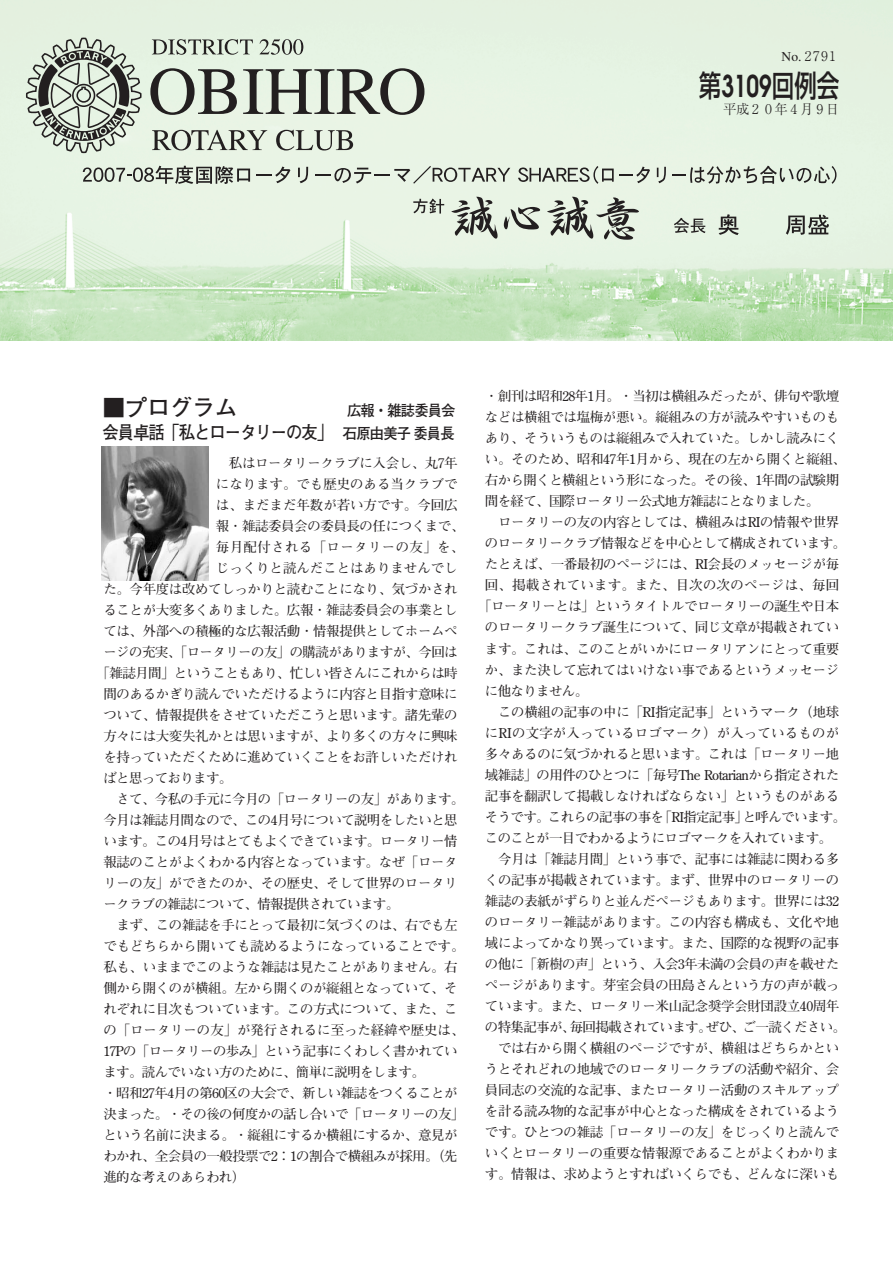
<style>
.page{position:relative;width:893px;height:1265px;background:#fff}
.page>*{position:absolute;margin:0;border:0;box-sizing:border-box;transform-origin:0 0}
.t1{font:500 30px "Shin Go";color:#231f20;scale:.75 1}
.t2{font:700 22.5px "Futo Go B101";color:#231f20}
.t3{font:700 18px "Futo Go B101";letter-spacing:-.055em;color:#231f20;scale:.9 1}
.t4{font:700 15px "Futo Go B101";letter-spacing:-.055em;color:#231f20;scale:.95 1}
.t5{font:700 13.5px/21px "Futo Min A101";letter-spacing:-.03em;color:#231f20}
.t6{font:700 13.5px "Futo Min A101";letter-spacing:-.05em;color:#231f20}
.t7{font:700 13.5px "Futo Min A101";letter-spacing:-.005em;color:#231f20}
.t8{font:700 13.5px "Futo Min A101";letter-spacing:-.01em;color:#231f20}
.t9{font:700 13.5px "Futo Min A101";letter-spacing:.01em;color:#231f20}
.t10{font:700 13.5px "Futo Min A101";letter-spacing:.025em;color:#231f20}
.t11{font:300 13.5px "Ryumin";letter-spacing:-.05em;color:#231f20}
.s1{font-family:"Avant Garde";font-weight:600}
.s2{font-size:15px}
</style>
<div class="page">
<img style="left:1px;top:0;width:891px;height:340px">
<svg style="left:26px;top:38px;width:115px;height:115px;background:#adb6ab"></svg>
<svg style="left:152px;top:130px;width:115px;height:20px;background:#abb1a7"></svg>
<svg style="left:276px;top:130px;width:77px;height:20px;background:#b1b7ad"></svg>
<svg style="left:83px;top:166px;width:167px;height:18px;background:#a5aca2"></svg>
<svg style="left:256px;top:166px;width:34px;height:17px"></svg>
<svg style="left:298px;top:167px;width:10px;height:16px"></svg>
<svg style="left:315px;top:166px;width:195px;height:18px;background:#c3cbbf"></svg>
<svg style="left:518px;top:166px;width:95px;height:18px;background:#b3baaf"></svg>
<svg style="left:619px;top:166px;width:31px;height:17px"></svg>
<svg style="left:656px;top:167px;width:10px;height:16px"></svg>
<svg style="left:672px;top:166px;width:164px;height:18px;background:#bac3b7"></svg>
<svg style="left:413px;top:198px;width:31px;height:15px"></svg>
<svg style="left:674px;top:218px;width:31px;height:15px"></svg>
<svg style="left:718px;top:214px;width:20px;height:21px"></svg>
<svg style="left:785px;top:215px;width:43px;height:20px"></svg>
<svg style="left:451px;top:197px;width:46px;height:42px;background:#a6aca2"></svg>
<svg style="left:504px;top:207px;width:36px;height:22px"></svg>
<svg style="left:547px;top:197px;width:92px;height:43px;background:#adb3a9"></svg>
<svg style="left:152px;top:39px;width:101px;height:16px;background:#acb5a9"></svg>
<svg style="left:259px;top:39px;width:44px;height:16px"></svg>
<svg style="left:150px;top:68px;width:87px;height:47px;background:#a2aaa0"></svg>
<svg style="left:243px;top:68px;width:181px;height:47px;background:#a4aba1"></svg>
<svg style="left:208px;top:447px;width:1px;height:133px"></svg>
<img style="left:102px;top:446px;width:106px;height:134px">
<p class="t11" style="left:781px;top:51px;width:59px">No. ２７９１</p>
<h1 class="t1" style="left:699px;top:74px;width:189px">第<span class="s1">3109</span>回例会</h1>
<p class="t11" style="left:723px;top:104px;width:118px">平成２０年４月９日</p>
<h2 class="t2" style="left:102px;top:399px;width:137px">■プログラム</h2>
<p class="t4" style="left:347px;top:405px;width:130px">広報・雑誌委員会　</p>
<h3 class="t3" style="left:102px;top:425px;width:393px">会員卓話「私とロータリーの友」 <span class="s2">石原由美子委員長</span></h3>
<p class="t5" style="left:229px;top:454px;width:230px">私はロータリークラブに入会し、丸7年</p>
<p class="t7" style="left:216px;top:479px;width:243px">になります。でも歴史のある当クラブで</p>
<p class="t7" style="left:216px;top:500px;width:243px">は、まだまだ年数が若い方です。今回広</p>
<p class="t5" style="left:216px;top:517px;width:250px">報・雑誌委員会の委員長の任につくまで、</p>
<p class="t10" style="left:216px;top:542px;width:250px">毎月配付される「ロータリーの友」を、</p>
<p class="t7" style="left:216px;top:563px;width:243px">じっくりと読んだことはありませんでし</p>
<p class="t5" style="left:103px;top:580px;width:356px">た。今年度は改めてしっかりと読むことになり、気づかされ</p>
<p class="t5" style="left:103px;top:601px;width:356px">ることが大変多くありました。広報・雑誌委員会の事業とし</p>
<p class="t5" style="left:103px;top:622px;width:356px">ては、外部への積極的な広報活動・情報提供としてホームペ</p>
<p class="t5" style="left:103px;top:643px;width:356px">ージの充実、「ロータリーの友」の購読がありますが、今回は</p>
<p class="t5" style="left:97px;top:664px;width:362px">「雑誌月間」ということもあり、忙しい皆さんにこれからは時</p>
<p class="t5" style="left:103px;top:685px;width:356px">間のあるかぎり読んでいただけるように内容と目指す意味に</p>
<p class="t5" style="left:103px;top:706px;width:356px">ついて、情報提供をさせていただこうと思います。諸先輩の</p>
<p class="t5" style="left:103px;top:727px;width:356px">方々には大変失礼かとは思いますが、より多くの方々に興味</p>
<p class="t5" style="left:103px;top:748px;width:356px">を持っていただくために進めていくことをお許しいただけれ</p>
<p class="t6" style="left:103px;top:773px;width:130px">ばと思っております。</p>
<p class="t5" style="left:116px;top:790px;width:350px">さて、今私の手元に今月の「ロータリーの友」があります。</p>
<p class="t5" style="left:103px;top:811px;width:356px">今月は雑誌月間なので、この4月号について説明をしたいと思</p>
<p class="t5" style="left:103px;top:832px;width:356px">います。この4月号はとてもよくできています。ロータリー情</p>
<p class="t5" style="left:103px;top:853px;width:356px">報誌のことがよくわかる内容となっています。なぜ「ロータ</p>
<p class="t5" style="left:103px;top:874px;width:356px">リーの友」ができたのか、その歴史、そして世界のロータリ</p>
<p class="t6" style="left:103px;top:899px;width:297px">ークラブの雑誌について、情報提供されています。</p>
<p class="t5" style="left:116px;top:916px;width:343px">まず、この雑誌を手にとって最初に気づくのは、右でも左</p>
<p class="t8" style="left:103px;top:941px;width:362px">でもどちらから開いても読めるようになっていることです。</p>
<p class="t5" style="left:103px;top:958px;width:356px">私も、いままでこのような雑誌は見たことがありません。右</p>
<p class="t5" style="left:103px;top:979px;width:356px">側から開くのが横組。左から開くのが縦組となっていて、そ</p>
<p class="t5" style="left:103px;top:1000px;width:356px">れぞれに目次もついています。この方式について、また、こ</p>
<p class="t8" style="left:103px;top:1025px;width:362px">の「ロータリーの友」が発行されるに至った経緯や歴史は、</p>
<p class="t6" style="left:103px;top:1046px;width:356px">17Pの「ロータリーの歩み」という記事にくわしく書かれてい</p>
<p class="t6" style="left:103px;top:1067px;width:323px">ます。読んでいない方のために、簡単に説明をします。</p>
<p class="t5" style="left:103px;top:1084px;width:356px">・昭和27年4月の第60区の大会で、新しい雑誌をつくることが</p>
<p class="t5" style="left:103px;top:1105px;width:362px">決まった。・その後の何度かの話し合いで「ロータリーの友」</p>
<p class="t5" style="left:103px;top:1126px;width:356px">という名前に決まる。・縦組にするか横組にするか、意見が</p>
<p class="t5" style="left:103px;top:1147px;width:356px">わかれ、全会員の一般投票で2：1の割合で横組みが採用。（先</p>
<p class="t6" style="left:103px;top:1172px;width:143px">進的な考えのあらわれ）</p>
<p class="t5" style="left:485px;top:388px;width:362px">・創刊は昭和28年1月。・当初は横組みだったが、俳句や歌壇などは横組では塩梅が悪い。縦組みの方が読みやすいものもあり、そういうものは縦組みで入れていた。しかし読みにくい。そのため、昭和47年1月から、現在の左から開くと縦組、右から開くと横組という形になった。その後、1年間の試験期間を経て、国際ロータリー公式地方雑誌にとなりました。</p>
<p class="t5" style="left:498px;top:514px;width:343px">ロータリーの友の内容としては、横組みはRIの情報や世界</p>
<p class="t5" style="left:485px;top:535px;width:362px">のロータリークラブ情報などを中心として構成されています。</p>
<p class="t5" style="left:485px;top:556px;width:356px">たとえば、一番最初のページには、RI会長のメッセージが毎</p>
<p class="t9" style="left:485px;top:580px;width:356px">回、掲載されています。また、目次の次のページは、毎回</p>
<p class="t5" style="left:478px;top:598px;width:362px">「ロータリーとは」というタイトルでロータリーの誕生や日本</p>
<p class="t5" style="left:485px;top:619px;width:356px">のロータリークラブ誕生について、同じ文章が掲載されてい</p>
<p class="t5" style="left:485px;top:640px;width:356px">ます。これは、このことがいかにロータリアンにとって重要</p>
<p class="t5" style="left:485px;top:661px;width:356px">か、また決して忘れてはいけない事であるというメッセージ</p>
<p class="t6" style="left:485px;top:685px;width:105px">に他なりません。</p>
<p class="t5" style="left:498px;top:703px;width:343px">この横組の記事の中に「RI指定記事」というマーク（地球</p>
<p class="t9" style="left:485px;top:727px;width:356px">にRIの文字が入っているロゴマーク）が入っているものが</p>
<p class="t5" style="left:485px;top:745px;width:356px">多々あるのに気づかれると思います。これは「ロータリー地</p>
<p class="t5" style="left:485px;top:766px;width:356px">域雑誌」の用件のひとつに「毎号The Rotarianから指定された</p>
<p class="t5" style="left:485px;top:787px;width:356px">記事を翻訳して掲載しなければならない」というものがある</p>
<p class="t6" style="left:485px;top:811px;width:362px">そうです。これらの記事の事を「RI指定記事」と呼んでいます。</p>
<p class="t6" style="left:485px;top:832px;width:348px">このことが一目でわかるようにロゴマークを入れています。</p>
<p class="t5" style="left:498px;top:850px;width:343px">今月は「雑誌月間」という事で、記事には雑誌に関わる多</p>
<p class="t5" style="left:485px;top:871px;width:356px">くの記事が掲載されています。まず、世界中のロータリーの</p>
<p class="t5" style="left:485px;top:892px;width:356px">雑誌の表紙がずらりと並んだページもあります。世界には32</p>
<p class="t5" style="left:485px;top:913px;width:356px">のロータリー雑誌があります。この内容も構成も、文化や地</p>
<p class="t5" style="left:485px;top:934px;width:356px">域によってかなり異っています。また、国際的な視野の記事</p>
<p class="t5" style="left:485px;top:955px;width:356px">の他に「新樹の声」という、入会3年未満の会員の声を載せた</p>
<p class="t5" style="left:485px;top:976px;width:356px">ページがあります。芽室会員の田島さんという方の声が載っ</p>
<p class="t5" style="left:485px;top:997px;width:356px">ています。また、ロータリー米山記念奨学会財団設立40周年</p>
<p class="t6" style="left:485px;top:1021px;width:362px">の特集記事が、毎回掲載されています。ぜひ、ご一読ください。</p>
<p class="t5" style="left:498px;top:1039px;width:343px">では右から開く横組のページですが、横組はどちらかとい</p>
<p class="t5" style="left:485px;top:1060px;width:356px">うとそれどれの地域でのロータリークラブの活動や紹介、会</p>
<p class="t5" style="left:485px;top:1081px;width:356px">員同志の交流的な記事、またロータリー活動のスキルアップ</p>
<p class="t5" style="left:485px;top:1102px;width:356px">を計る読み物的な記事が中心となった構成をされているよう</p>
<p class="t5" style="left:485px;top:1123px;width:356px">です。ひとつの雑誌「ロータリーの友」をじっくりと読んで</p>
<p class="t5" style="left:485px;top:1144px;width:356px">いくとロータリーの重要な情報源であることがよくわかりま</p>
<p class="t5" style="left:485px;top:1165px;width:356px">す。情報は、求めようとすればいくらでも、どんなに深いも</p>
</div>
